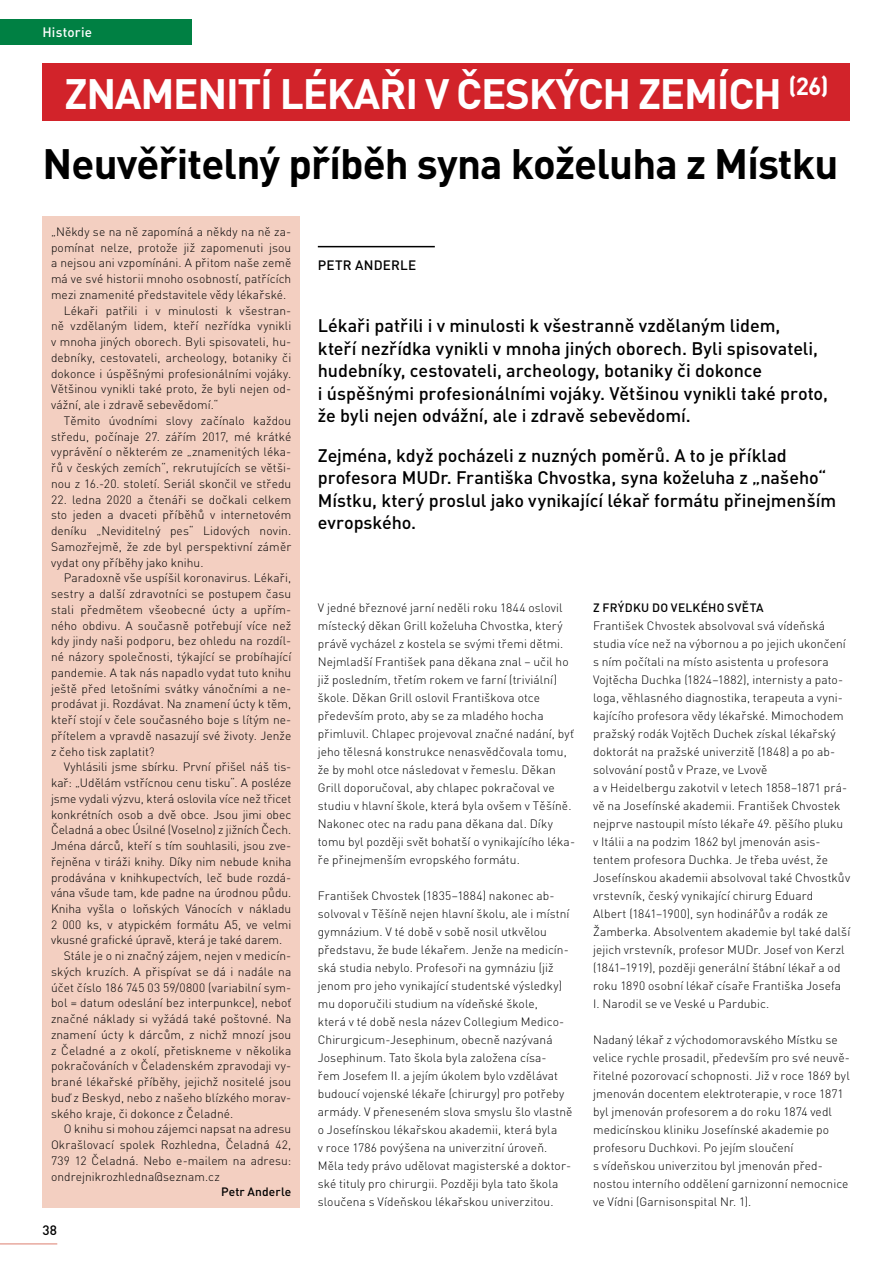
<style>
.page{position:relative;width:893px;height:1263px;background:#fff}
.page>*{position:absolute;margin:0;border:0;box-sizing:border-box;transform-origin:0 0}
.t1{font:700 42px "DIN Pro";letter-spacing:-.02em;color:#000}
.t2{font:700 42px "DIN Pro";letter-spacing:-.03em;color:#fff}
.t3{font:500 18px/22.5px "DIN Pro";letter-spacing:-.005em;color:#000}
.t4{font:500 13.5px "DIN Pro";letter-spacing:.01em;color:#000}
.t5{font:500 13.5px "DIN Pro";letter-spacing:.01em;color:#fff}
.t6{font:300 12px/18px "DIN Pro";letter-spacing:.005em;color:#000}
.t7{font:500 12px "DIN Pro";letter-spacing:.015em;color:#000}
</style>
<div class="page">
<hr style="left:0;top:1243px;width:57px;height:1px;background:#dc7f6f">
<div style="left:0;top:19px;width:191px;height:26px;background:#008043"></div>
<div style="left:43px;top:64px;width:807px;height:57px;background:#d2232a"></div>
<div style="left:43px;top:216px;width:257px;height:992px;background:#f3cfc1"></div>
<hr style="left:318px;top:246px;width:117px;height:1px;background:#000">
<p class="t5" style="left:43px;top:23px;width:51px">Historie</p>
<h1 class="t2" style="left:65px;top:66px;width:50px">Znam</h1>
<h1 class="t2" style="left:173px;top:66px;width:657px">enití lékaři v českých zem ích <sup>(26)</sup></h1>
<h1 class="t1" style="left:43px;top:136px;width:797px">Neuvěřitelný příběh syna koželuha z Místku</h1>
<p class="t6" style="left:51px;top:222px;width:242px">„Někdy se na ně zapomíná a někdy na ně za-</p>
<p class="t6" style="left:51px;top:238px;width:242px">pomínat nelze, protože již zapomenuti jsou</p>
<p class="t6" style="left:51px;top:254px;width:242px">a nejsou ani vzpomínáni. A přitom naše země</p>
<p class="t6" style="left:51px;top:270px;width:242px">má ve své historii mnoho osobností, patřících</p>
<p class="t6" style="left:51px;top:285px;width:237px">mezi znamenité představitele vědy lékařské.</p>
<p class="t6" style="left:64px;top:301px;width:229px">Lékaři patřili i v minulosti k všestran-</p>
<p class="t6" style="left:51px;top:317px;width:242px">ně vzdělaným lidem, kteří nezřídka vynikli</p>
<p class="t6" style="left:51px;top:333px;width:242px">v mnoha jiných oborech. Byli spisovateli, hu-</p>
<p class="t6" style="left:51px;top:348px;width:242px">debníky, cestovateli, archeology, botaniky či</p>
<p class="t6" style="left:51px;top:364px;width:242px">dokonce i úspěšnými profesionálními vojáky.</p>
<p class="t6" style="left:51px;top:380px;width:242px">Většinou vynikli také proto, že byli nejen od-</p>
<p class="t6" style="left:51px;top:396px;width:169px">vážní, ale i zdravě sebevědomí.“</p>
<p class="t6" style="left:64px;top:411px;width:229px">Těmito úvodními slovy začínalo každou</p>
<p class="t6" style="left:51px;top:427px;width:242px">středu, počínaje 27. zářím 2017, mé krátké</p>
<p class="t6" style="left:51px;top:443px;width:242px">vyprávění o některém ze „znamenitých léka-</p>
<p class="t6" style="left:51px;top:459px;width:242px">řů v českých zemích“, rekrutujících se větši-</p>
<p class="t6" style="left:51px;top:474px;width:242px">nou z 16.-20. století. Seriál skončil ve středu</p>
<p class="t6" style="left:51px;top:491px;width:242px;line-height:15.8px;text-align:justify">22. ledna 2020 a čtenáři se dočkali celkem sto jeden a dvaceti příběhů v internetovém deníku „Neviditelný pes“ Lidových novin.<br>Samozřejmě, že zde byl perspektivní záměr vydat ony příběhy jako knihu.</p>
<p class="t6" style="left:51px;top:570px;width:242px;line-height:15.8px;text-align:justify;text-indent:13px">Paradoxně vše uspíšil koronavirus. Lékaři, sestry a další zdravotníci se postupem času stali předmětem všeobecné úcty a upřím&shy;ného obdivu. A současně potřebují více než kdy jindy naši podporu, bez ohledu na rozdíl&shy;né názory společnosti, týkající se probíhající pandemie. A tak nás napadlo vydat tuto knihu ještě před letošními svátky vánočními a ne&shy;prodávat ji. Rozdávat. Na znamení úcty k těm, kteří stojí v čele současného boje s lítým ne&shy;přítelem a vpravdě nasazují své životy. Jenže z čeho tisk zaplatit?</p>
<p class="t6" style="left:64px;top:758px;width:229px">Vyhlásili jsme sbírku. První přišel náš tis-</p>
<p class="t6" style="left:51px;top:773px;width:242px">kař: „Udělám vstřícnou cenu tisku“. A posléze</p>
<p class="t6" style="left:51px;top:789px;width:242px">jsme vydali výzvu, která oslovila více než třicet</p>
<p class="t6" style="left:51px;top:805px;width:242px">konkrétních osob a dvě obce. Jsou jimi obec</p>
<p class="t6" style="left:51px;top:821px;width:242px">Čeladná a obec Úsilné (Voselno) z jižních Čech.</p>
<p class="t6" style="left:51px;top:836px;width:242px">Jména dárců, kteří s tím souhlasili, jsou zve-</p>
<p class="t6" style="left:51px;top:852px;width:242px">řejněna v tiráži knihy. Díky nim nebude kniha</p>
<p class="t6" style="left:51px;top:868px;width:242px">prodávána v knihkupectvích, leč bude rozdá-</p>
<p class="t6" style="left:51px;top:884px;width:242px">vána všude tam, kde padne na úrodnou půdu.</p>
<p class="t6" style="left:51px;top:899px;width:242px">Kniha vyšla o loňských Vánocích v nákladu</p>
<p class="t6" style="left:51px;top:915px;width:242px">2 000 ks, v atypickém formátu A5, ve velmi</p>
<p class="t6" style="left:51px;top:931px;width:233px">vkusné grafické úpravě, která je také darem.</p>
<p class="t6" style="left:64px;top:947px;width:229px">Stále je o ni značný zájem, nejen v medicín-</p>
<p class="t6" style="left:51px;top:962px;width:242px">ských kruzích. A přispívat se dá i nadále na</p>
<p class="t6" style="left:51px;top:978px;width:242px">účet číslo 186 745 03 59/0800 (variabilní sym-</p>
<p class="t6" style="left:51px;top:994px;width:242px">bol = datum odeslání bez interpunkce), neboť</p>
<p class="t6" style="left:51px;top:1010px;width:242px">značné náklady si vyžádá také poštovné. Na</p>
<p class="t6" style="left:51px;top:1025px;width:242px">znamení úcty k dárcům, z nichž mnozí jsou</p>
<p class="t6" style="left:51px;top:1041px;width:242px">z Čeladné a z okolí, přetiskneme v několika</p>
<p class="t6" style="left:51px;top:1057px;width:242px">pokračováních v Čeladenském zpravodaji vy-</p>
<p class="t6" style="left:51px;top:1073px;width:242px">brané lékařské příběhy, jejichž nositelé jsou</p>
<p class="t6" style="left:51px;top:1088px;width:242px">buď z Beskyd, nebo z našeho blízkého morav-</p>
<p class="t6" style="left:51px;top:1104px;width:184px">ského kraje, či dokonce z Čeladné.</p>
<p class="t6" style="left:64px;top:1120px;width:229px">O knihu si mohou zájemci napsat na adresu</p>
<p class="t6" style="left:51px;top:1136px;width:242px">Okrašlovací spolek Rozhledna, Čeladná 42,</p>
<p class="t6" style="left:51px;top:1151px;width:242px">739 12 Čeladná. Nebo e-mailem na adresu:</p>
<p class="t6" style="left:51px;top:1167px;width:170px">ondrejnikrozhledna@seznam.cz</p>
<p class="t7" style="left:221px;top:1184px;width:72px">Petr Anderle</p>
<p class="t4" style="left:43px;top:1221px;width:16px">38</p>
<p class="t4" style="left:318px;top:256px;width:100px">PETR ANDERLE</p>
<p class="t3" style="left:318px;top:314px;width:512px">Lékaři patřili i v minulosti k všestranně vzdělaným lidem,<br>kteří nezřídka vynikli v mnoha jiných oborech. Byli spisovateli, hudebníky, cestovateli, archeology, botaniky či dokonce<br>i úspěšnými profesionálními vojáky. Většinou vynikli také proto, že byli nejen odvážní, ale i zdravě sebevědomí.</p>
<h2 class="t3" style="left:318px;top:443px;width:520px">Zejména, když pocházeli z nuzných poměrů. A to je příklad profesora MUDr. Františka Chvostka, syna koželuha z „našeho“ Místku, který proslul jako vynikající lékař formátu přinejmenším evropského.</h2>
<p class="t6" style="left:318px;top:599px;width:259px">V jedné březnové jarní neděli roku 1844 oslovil místecký děkan Grill koželuha Chvostka, který právě vycházel z kostela se svými třemi dětmi.<br>Nejmladší František pana děkana znal – učil ho již posledním, třetím rokem ve farní (triviální) škole. Děkan Grill oslovil Františkova otce především proto, aby se za mladého hocha přimluvil. Chlapec projevoval značné nadání, byť jeho tělesná konstrukce nenasvědčovala tomu, že by mohl otce následovat v řemeslu. Děkan Grill doporučoval, aby chlapec pokračoval ve studiu v hlavní škole, která byla ovšem v Těšíně.<br>Nakonec otec na radu pana děkana dal. Díky tomu byl později svět bohatší o vynikajícího léka&shy;ře přinejmenším evropského formátu.</p>
<p class="t6" style="left:318px;top:887px;width:256px">František Chvostek (1835–1884) nakonec ab&shy;solvoval v Těšíně nejen hlavní školu, ale i místní gymnázium. V té době v sobě nosil utkvělou představu, že bude lékařem. Jenže na medicín&shy;ská studia nebylo. Profesoři na gymnáziu (již jenom pro jeho vynikající studentské výsledky) mu doporučili studium na vídeňské škole,<br>která v té době nesla název Collegium Medico-Chirurgicum-Jesephinum, obecně nazývaná Josephinum. Tato škola byla založena císa-<br>řem Josefem II. a jejím úkolem bylo vzdělávat budoucí vojenské lékaře (chirurgy) pro potřeby armády. V přeneseném slova smyslu šlo vlastně o Josefínskou lékařskou akademii, která byla<br>v roce 1786 povýšena na univerzitní úroveň.<br>Měla tedy právo udělovat magisterské a doktor&shy;ské tituly pro chirurgii. Později byla tato škola sloučena s Vídeňskou lékařskou univerzitou.</p>
<p class="t7" style="left:593px;top:600px;width:34px">zfrýdku</p>
<p class="t7" style="left:652px;top:600px;width:49px">do velkéh</p>
<p class="t7" style="left:717px;top:600px;width:48px">o světa</p>
<p class="t6" style="left:593px;top:617px;width:259px">František Chvostek absolvoval svá vídeňská studia více než na výbornou a po jejich ukončení s ním počítali na místo asistenta u profesora Vojtěcha Duchka (1824–1882), internisty a pato&shy;loga, věhlasného diagnostika, terapeuta a vyni&shy;kajícího profesora vědy lékařské. Mimochodem pražský rodák Vojtěch Duchek získal lékařský doktorát na pražské univerzitě (1848) a po ab&shy;solvování postů v Praze, ve Lvově<br>a v Heidelbergu zakotvil v letech 1858–1871 prá&shy;vě na Josefínské akademii. František Chvostek nejprve nastoupil místo lékaře 49. pěšího pluku v Itálii a na podzim 1862 byl jmenován asis&shy;tentem profesora Duchka. Je třeba uvést, že Josefínskou akademii absolvoval také Chvostkův vrstevník, český vynikající chirurg Eduard<br>Albert (1841–1900), syn hodinářův a rodák ze Žamberka. Absolventem akademie byl také další jejich vrstevník, profesor MUDr. Josef von Kerzl (1841–1919), později generální štábní lékař a od roku 1890 osobní lékař císaře Františka Josefa I. Narodil se ve Veské u Pardubic.</p>
<p class="t6" style="left:593px;top:1031px;width:258px">Nadaný lékař z východomoravského Místku se velice rychle prosadil, především pro své neuvě&shy;řitelné pozorovací schopnosti. Již v roce 1869 byl jmenován docentem elektroterapie, v roce 1871 byl jmenován profesorem a do roku 1874 vedl medicínskou kliniku Josefínské akademie po profesoru Duchkovi. Po jejím sloučení<br>s vídeňskou univerzitou byl jmenován před&shy;nostou interního oddělení garnizonní nemocnice ve Vídni (Garnisonspital Nr. 1).</p>
</div>
